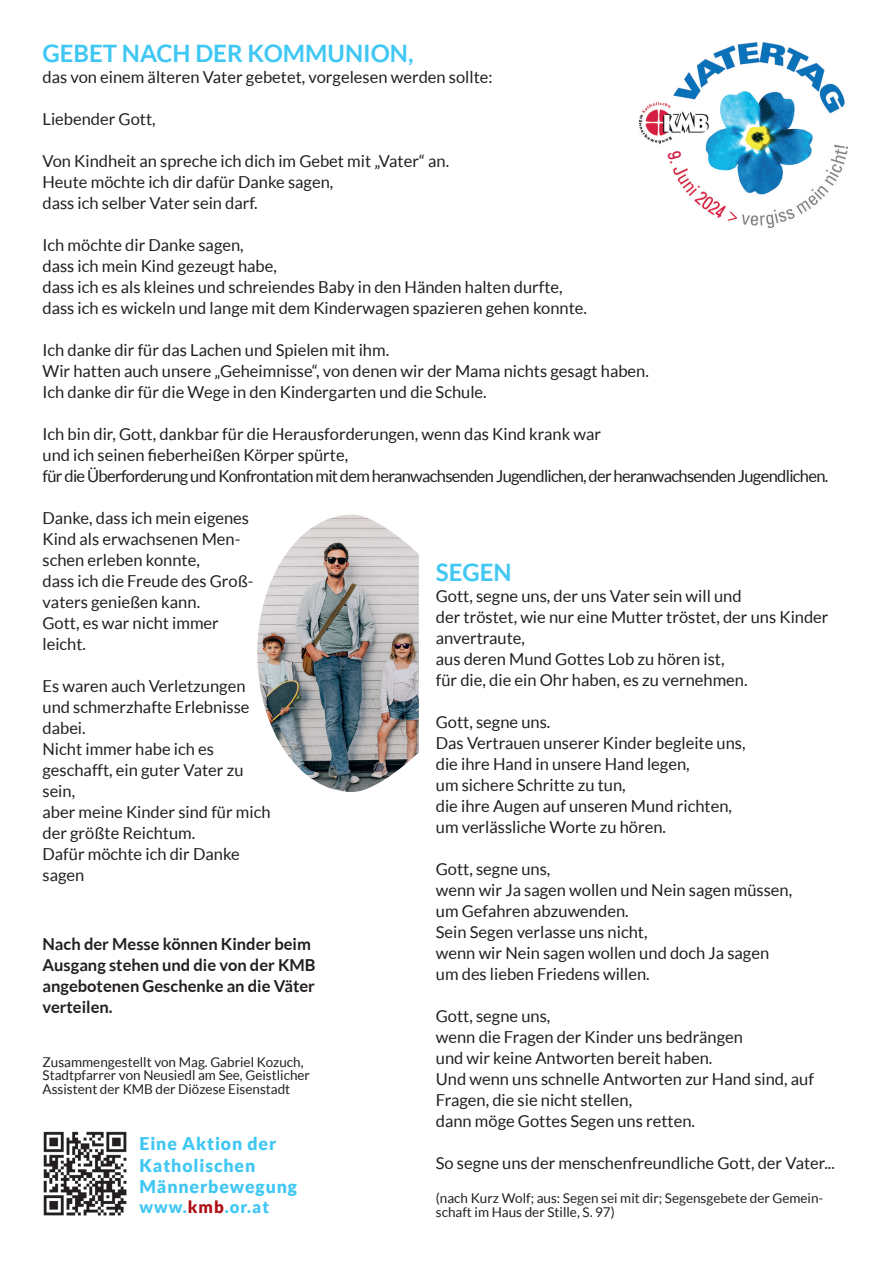
<style>
.page{position:relative;width:893px;height:1263px;background:#fff}
.page>*{position:absolute;margin:0;border:0;box-sizing:border-box;transform-origin:0 0}
.t1{font:700 24px "Lato";color:#40c7f4}
.t2{font:900 17.7px/21.1px "Lato";letter-spacing:.05em;color:#40c7f4}
.t3{font:900 16.8px "Lato";letter-spacing:.06em;color:#40c7f4}
.t4{font:16.5px/21px "Lato";color:#231f20}
.t5{font:16.5px/21px "Lato";letter-spacing:-.04em;color:#231f20}
.t6{font:700 16.5px/21px "Lato";color:#231f20}
.t7{font:13.5px/13.5px "Lato";color:#231f20}
.s1{color:#b00d15}
</style>
<div class="page">
<img style="left:639px;top:43px;width:208px;height:185px">
<img style="left:43px;top:1131px;width:84px;height:85px">
<img style="left:257px;top:514px;width:162px;height:278px">
<svg style="left:664px;top:142px;width:20px;height:18px"></svg>
<svg style="left:714px;top:204px;width:13px;height:15px"></svg>
<h1 class="t1" style="left:43px;top:39px;width:372px">GEBET NACH DER KOMMUNION,</h1>
<p class="t4" style="left:43px;top:66px;width:452px">das von einem älteren Vater gebetet, vorgelesen werden sollte:</p>
<p class="t4" style="left:43px;top:108px;width:115px">Liebender Gott,</p>
<p class="t4" style="left:43px;top:150px;width:408px">Von Kindheit an spreche ich dich im Gebet mit „Vater“ an.<br>Heute möchte ich dir dafür Danke sagen,<br>dass ich selber Vater sein darf.</p>
<p class="t4" style="left:43px;top:234px;width:546px">Ich möchte dir Danke sagen,<br>dass ich mein Kind gezeugt habe,<br>dass ich es als kleines und schreiendes Baby in den Händen halten durfte, dass ich es wickeln und lange mit dem Kinderwagen spazieren gehen konnte.</p>
<p class="t4" style="left:43px;top:339px;width:608px">Ich danke dir für das Lachen und Spielen mit ihm.<br>Wir hatten auch unsere „Geheimnisse“, von denen wir der Mama nichts gesagt haben.<br>Ich danke dir für die Wege in den Kindergarten und die Schule.</p>
<p class="t5" style="left:43px;top:423px;width:787px">Ich bin dir, Gott, dankbar für die Herausforderungen, wenn das Kind krank war<br>und ich seinen fieberheißen Körper spürte,<br>für die Überforderung und Konfrontation mit dem heranwachsenden Jugendlichen, der heranwachsenden Jugendlichen.</p>
<p class="t4" style="left:43px;top:507px;width:212px">Danke, dass ich mein eigenes<br>Kind als erwachsenen Men&shy;schen erleben konnte,<br>dass ich die Freude des Groß&shy;vaters genießen kann.<br>Gott, es war nicht immer leicht.</p>
<p class="t4" style="left:43px;top:675px;width:230px">Es waren auch Verletzungen und schmerzhafte Erlebnisse dabei.<br>Nicht immer habe ich es geschafft, ein guter Vater zu sein,<br>aber meine Kinder sind für mich der größte Reichtum.<br>Dafür möchte ich dir Danke sagen</p>
<h1 class="t1" style="left:436px;top:558px;width:77px">SEGEN</h1>
<p class="t4" style="left:436px;top:585px;width:394px">Gott, segne uns, der uns Vater sein will und<br>der tröstet, wie nur eine Mutter tröstet, der uns Kinder anvertraute,<br>aus deren Mund Gottes Lob zu hören ist,<br>für die, die ein Ohr haben, es zu vernehmen.</p>
<p class="t4" style="left:436px;top:711px;width:311px">Gott, segne uns.<br>Das Vertrauen unserer Kinder begleite uns, die ihre Hand in unsere Hand legen,<br>um sichere Schritte zu tun,<br>die ihre Augen auf unseren Mund richten, um verlässliche Worte zu hören.</p>
<p class="t4" style="left:436px;top:858px;width:358px">Gott, segne uns,<br>wenn wir Ja sagen wollen und Nein sagen müssen, um Gefahren abzuwenden.<br>Sein Segen verlasse uns nicht,<br>wenn wir Nein sagen wollen und doch Ja sagen um des lieben Friedens willen.</p>
<p class="t4" style="left:436px;top:1005px;width:380px">Gott, segne uns,<br>wenn die Fragen der Kinder uns bedrängen<br>und wir keine Antworten bereit haben.<br>Und wenn uns schnelle Antworten zur Hand sind, auf Fragen, die sie nicht stellen,<br>dann möge Gottes Segen uns retten.</p>
<p class="t4" style="left:436px;top:1152px;width:401px">So segne uns der menschenfreundliche Gott, der Vater...</p>
<p class="t7" style="left:436px;top:1191px;width:389px">(nach Kurz Wolf; aus: Segen sei mit dir; Segensgebete der Gemein&shy;schaft im Haus der Stille, S. 97)</p>
<p class="t6" style="left:43px;top:933px;width:275px">Nach der Messe können Kinder beim<br>Ausgang stehen und die von der KMB angebotenen Geschenke an die Väter verteilen.</p>
<p class="t7" style="left:43px;top:1055px;width:269px">Zusammengestellt von Mag. Gabriel Kozuch,<br>Stadtpfarrer von Neusiedl am See, Geistlicher<br>Assistent der KMB der Diözese Eisenstadt</p>
<p class="t2" style="left:139px;top:1133px;width:159px">Eine Aktion der<br>Katholischen<br>Männerbewegung</p>
<p class="t3" style="left:139px;top:1197px;width:131px">www.<span class="s1">kmb</span>.or.at</p>
</div>
